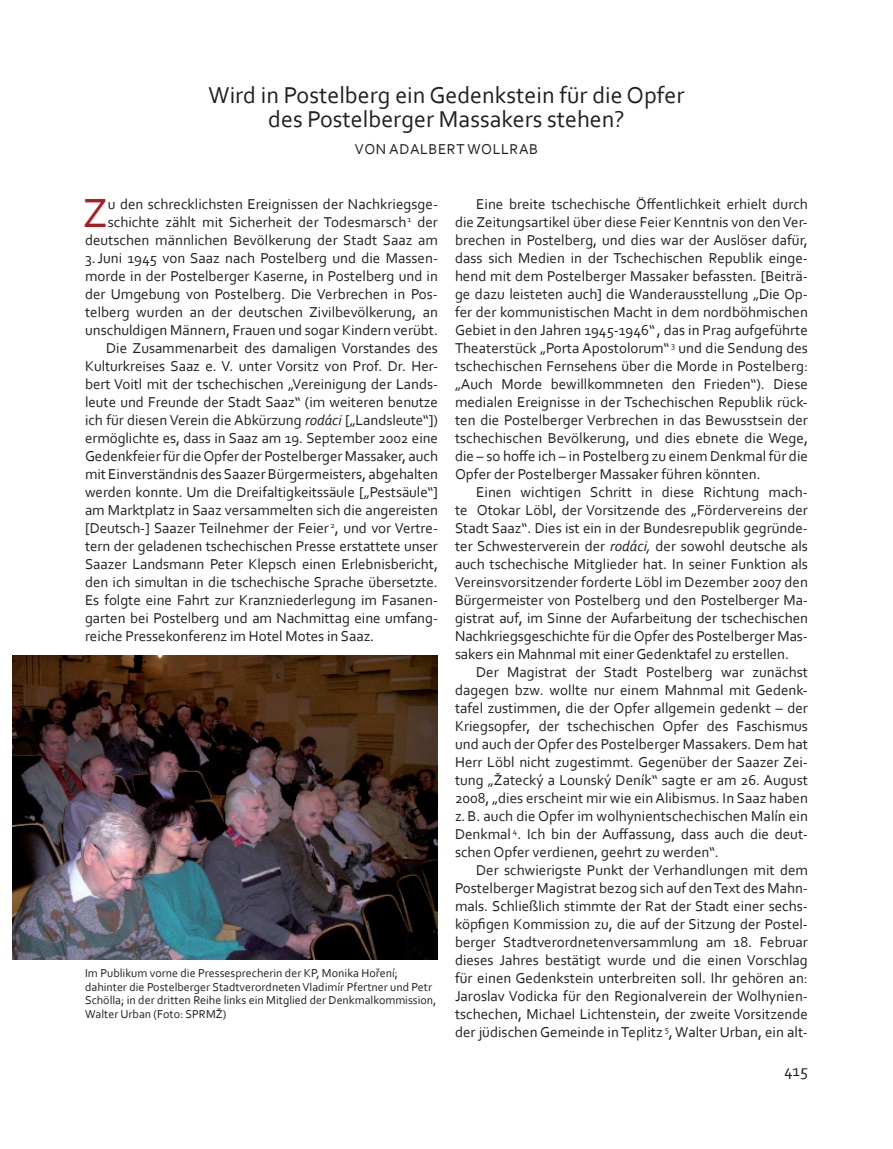
<style>
.page{position:relative;width:893px;height:1149px;background:#fff}
.page>*{position:absolute;margin:0;border:0;box-sizing:border-box;transform-origin:0 0}
._10_Initiale{font:42.6px "Corbel";color:#b01b1f}
.Überschrift_16_zentr{font:24px/24px "Corbel";color:#231f20;text-align:center}
.t1{font:16.5px "Corbel";color:#231f20}
._10_Einz{font:15px/18px "Corbel";color:#231f20;text-align:justify}
._10_Initiale-2{font:15px/18px "Corbel";color:#231f20;text-align:right}
.Autor__10_zentr__gro{font:15px "Corbel";letter-spacing:.04em;color:#231f20}
.Bildlegende{font:12px/13.5px "Corbel";color:#231f20}
.s1{font-style:italic}
</style>
<div class="page">
<img style="left:13px;top:655px;width:425px;height:304px">
<p class="Überschrift_16_zentr" style="left:208px;top:82px;width:477px">Wird in Postelberg ein Gedenkstein für die Opfer des Postelberger Massakers stehen?</p>
<p class="Autor__10_zentr__gro" style="left:355px;top:139px;width:185px">VON ADALBERT WOLLRAB</p>
<p class="_10_Initiale-2" style="left:85px;top:194px;width:354px">u den schrecklichsten Ereignissen der Nachkriegsge&shy;schichte zählt mit Sicherheit der Todesmarsch<sup>1</sup> der deutschen männlichen Bevölkerung der Stadt Saaz am 3.Juni 1945 von Saaz nach Postelberg und die Massen&shy;morde in der Postelberger Kaserne, in Postelberg und in der Umgebung von Postelberg. Die Verbrechen in Pos&shy;telberg wurden an der deutschen Zivilbevölkerung, an unschuldigen Männern, Frauen und sogar Kindern verübt.</p>
<p class="_10_Einz" style="left:85px;top:338px;width:354px;text-indent:21px">Die Zusammenarbeit des damaligen Vorstandes des Kulturkreises Saaz e. V. unter Vorsitz von Prof. Dr. Her&shy;bert Voitl mit der tschechischen „Vereinigung der Lands&shy;leute und Freunde der Stadt Saaz“ (im weiteren benutze ich für diesen Verein die Abkürzung <span class="s1">rodáci</span> [„Landsleute“]) ermöglichte es, dass in Saaz am 19. September 2002 eine Gedenkfeier für die Opfer der Postelberger Massaker, auch mit Einverständnis des Saazer Bürgermeisters, abgehalten werden konnte. Um die Dreifaltigkeitssäule [„Pestsäule“] am Marktplatz in Saaz versammelten sich die angereisten [Deutsch-] Saazer Teilnehmer der Feier <sup>2</sup>, und vor Vertre&shy;tern der geladenen tschechischen Presse erstattete unser Saazer Landsmann Peter Klepsch einen Erlebnisbericht, den ich simultan in die tschechische Sprache übersetzte.<br>Es folgte eine Fahrt zur Kranzniederlegung im Fasanen&shy;garten bei Postelberg und am Nachmittag eine umfang&shy;reiche Pressekonferenz im Hotel Motes in Saaz.</p>
<p class="_10_Initiale" style="left:83px;top:186px;width:26px">Z</p>
<p class="Bildlegende" style="left:85px;top:965px;width:353px">Im Publikum vorne die Pressesprecherin der KP, Monika Hoření; dahinter die Postelberger Stadtverordneten Vladimír Pfertner und Petr Schölla; in der dritten Reihe links ein Mitglied der Denkmalkommission, Walter Urban (Foto: SPRMŽ)</p>
<p class="_10_Einz" style="left:455px;top:194px;width:354px;text-indent:21px">Eine breite tschechische Öffentlichkeit erhielt durch die Zeitungsartikel über diese Feier Kenntnis von den Ver&shy;brechen in Postelberg, und dies war der Auslöser dafür, dass sich Medien in der Tschechischen Republik einge&shy;hend mit dem Postelberger Massaker befassten. [Beiträ&shy;ge dazu leisteten auch] die Wanderausstellung „Die Op&shy;fer der kommunistischen Macht in dem nordböhmischen Gebiet in den Jahren 1945-1946“, das in Prag aufgeführte Theaterstück „Porta Apostolorum“ <sup>3</sup> und die Sendung des tschechischen Fernsehens über die Morde in Postelberg: „Auch Morde bewillkommneten den Frieden“). Diese medialen Ereignisse in der Tschechischen Republik rück&shy;ten die Postelberger Verbrechen in das Bewusstsein der tschechischen Bevölkerung, und dies ebnete die Wege, die – so hoffe ich – in Postelberg zu einem Denkmal für die Opfer der Postelberger Massaker führen könnten.</p>
<p class="_10_Einz" style="left:455px;top:482px;width:354px;text-indent:21px">Einen wichtigen Schritt in diese Richtung mach&shy;te Otokar Löbl, der Vorsitzende des „Fördervereins der Stadt Saaz“. Dies ist ein in der Bundesrepublik gegründe&shy;ter Schwesterverein der <span class="s1">rodáci,</span> der sowohl deutsche als auch tschechische Mitglieder hat. In seiner Funktion als Vereinsvorsitzender forderte Löbl im Dezember 2007 den Bürgermeister von Postelberg und den Postelberger Ma&shy;gistrat auf, im Sinne der Aufarbeitung der tschechischen Nachkriegsgeschichte für die Opfer des Postelberger Mas&shy;sakers ein Mahnmal mit einer Gedenktafel zu erstellen.</p>
<p class="_10_Einz" style="left:455px;top:662px;width:354px;text-indent:21px">Der Magistrat der Stadt Postelberg war zunächst dagegen bzw. wollte nur einem Mahnmal mit Gedenk&shy;tafel zustimmen, die der Opfer allgemein gedenkt – der Kriegsopfer, der tschechischen Opfer des Faschismus und auch der Opfer des Postelberger Massakers. Dem hat Herr Löbl nicht zugestimmt. Gegenüber der Saazer Zei&shy;tung „Žatecký a Lounský Deník“ sagte er am 26. August 2008, „dies erscheint mir wie ein Alibismus. In Saaz haben z.B. auch die Opfer im wolhynientschechischen Malín ein Denkmal <sup>4</sup>. Ich bin der Auffassung, dass auch die deut&shy;schen Opfer verdienen, geehrt zu werden“.</p>
<p class="_10_Einz" style="left:455px;top:860px;width:354px;text-indent:21px">Der schwierigste Punkt der Verhandlungen mit dem Postelberger Magistrat bezog sich auf den Text des Mahn&shy;mals. Schließlich stimmte der Rat der Stadt einer sechs&shy;köpfigen Kommission zu, die auf der Sitzung der Postel&shy;berger Stadtverordnetenversammlung am 18. Februar dieses Jahres bestätigt wurde und die einen Vorschlag für einen Gedenkstein unterbreiten soll. Ihr gehören an:<br>Jaroslav Vodicka für den Regionalverein der Wolhynien&shy;tschechen, Michael Lichtenstein, der zweite Vorsitzende der jüdischen Gemeinde in Teplitz <sup>5</sup>, Walter Urban, ein alt-</p>
<p class="t1" style="left:784px;top:1060px;width:25px">415</p>
</div>
